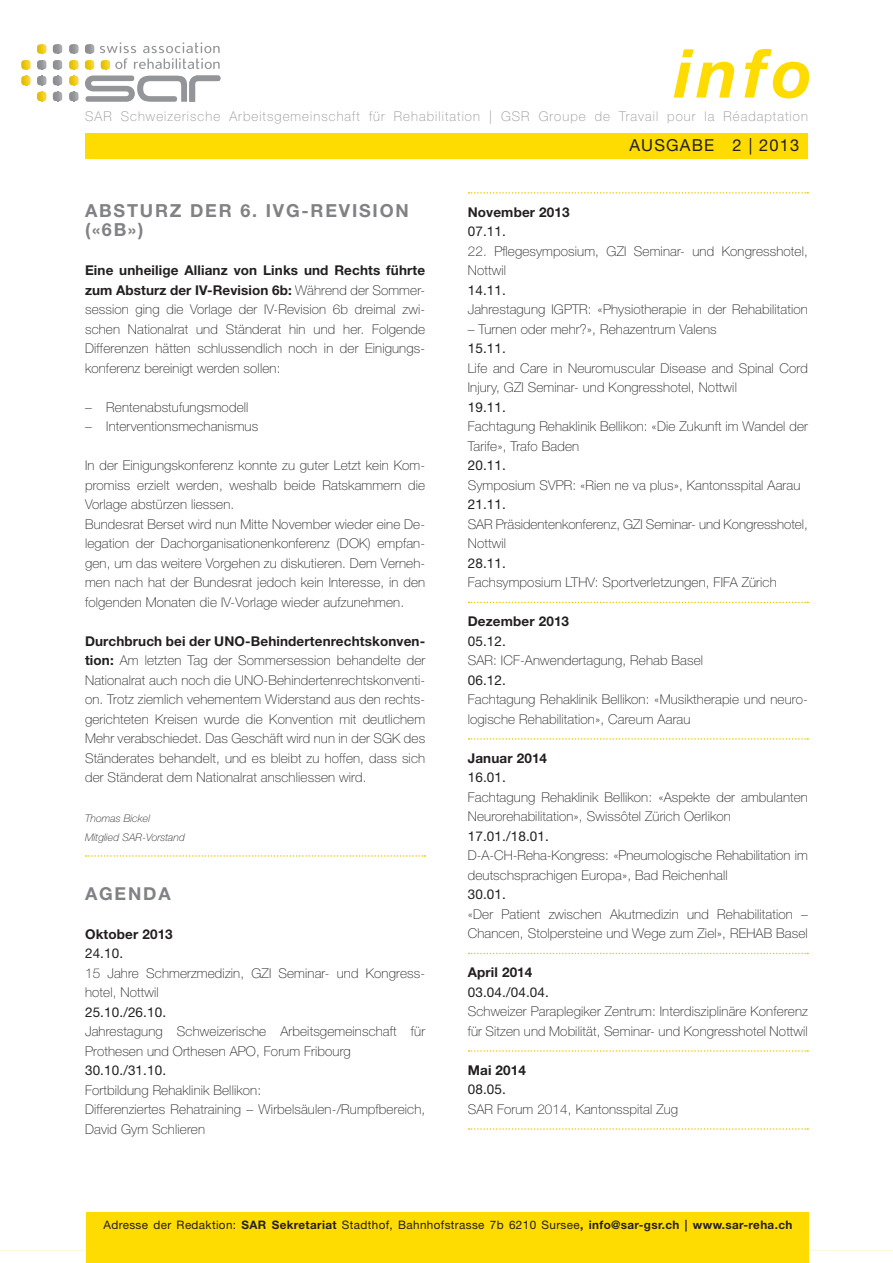
<style>
.page{position:relative;width:893px;height:1263px;background:#fff}
.page>*{position:absolute;margin:0;border:0;box-sizing:border-box;transform-origin:0 0}
.t1{font:italic 700 67.5px "Helvetica Neue LT Std";color:#ffdc01}
.t2{font:700 18px/19.5px "Helvetica Neue LT Std";letter-spacing:.1em;color:#808285}
.t3{font:700 17.85px "Helvetica Neue LT Std";letter-spacing:.1em;color:#808285}
.t4{font:16.5px "Helvetica Neue LT Std";letter-spacing:.07em;color:#231f20}
.t5{font:100 13.5px/19.5px "Helvetica Neue LT Std";letter-spacing:.01em;color:#231f20}
.t6{font:13.5px "Helvetica Neue LT Std";letter-spacing:.01em;color:#231f20}
.t7{font:100 13.5px "Helvetica Neue LT Std";letter-spacing:.08em;color:#939598}
.t8{font:700 13.5px "Helvetica Neue LT Std";letter-spacing:.01em;color:#231f20}
.t9{font:11.7px "Helvetica Neue LT Std";letter-spacing:.03em;color:#231f20}
.t10{font:italic 100 10.5px/19.5px "Helvetica Neue LT Std";letter-spacing:.01em;color:#231f20}
.s1{font-weight:700}
</style>
<div class="page">
<hr style="left:0;top:1250px;width:893px;height:1px;background:#fef7d4">
<div style="left:85px;top:133px;width:723px;height:25px;background:#ffdc01"></div>
<svg style="left:85px;top:76px;width:135px;height:26px"></svg>
<svg style="left:69px;top:60px;width:10px;height:10px"></svg>
<svg style="left:69px;top:76px;width:10px;height:9px"></svg>
<svg style="left:69px;top:92px;width:10px;height:9px"></svg>
<svg style="left:21px;top:76px;width:10px;height:9px"></svg>
<svg style="left:100px;top:42px;width:120px;height:28px"></svg>
<svg style="left:53px;top:60px;width:9px;height:10px"></svg>
<svg style="left:53px;top:76px;width:9px;height:9px"></svg>
<svg style="left:53px;top:92px;width:9px;height:9px"></svg>
<svg style="left:85px;top:60px;width:9px;height:10px"></svg>
<svg style="left:37px;top:60px;width:9px;height:10px"></svg>
<svg style="left:37px;top:76px;width:9px;height:9px"></svg>
<svg style="left:37px;top:92px;width:9px;height:9px"></svg>
<svg style="left:69px;top:44px;width:10px;height:10px"></svg>
<svg style="left:53px;top:44px;width:9px;height:10px"></svg>
<svg style="left:85px;top:44px;width:9px;height:10px"></svg>
<svg style="left:21px;top:60px;width:10px;height:10px"></svg>
<svg style="left:37px;top:44px;width:9px;height:10px"></svg>
<div style="left:86px;top:1212px;width:723px;height:51px;background:#ffdc01"></div>
<svg style="left:86px;top:855px;width:339px;height:2px"></svg>
<svg style="left:468px;top:192px;width:340px;height:2px"></svg>
<svg style="left:468px;top:602px;width:340px;height:1px"></svg>
<svg style="left:468px;top:738px;width:340px;height:2px"></svg>
<svg style="left:468px;top:953px;width:340px;height:1px"></svg>
<svg style="left:468px;top:1050px;width:340px;height:2px"></svg>
<svg style="left:468px;top:1128px;width:340px;height:2px"></svg>
<h1 class="t1" style="left:674px;top:32px;width:139px">info</h1>
<p class="t7" style="left:85px;top:108px;width:724px">SAR Schweizerische Arbeitsgemeinschaft für Rehabilitation | GSR Groupe de Travail pour la Réadaptation</p>
<h2 class="t2" style="left:85px;top:200px;width:325px">ABSTURZ DER 6. IVG-REVISION («6B»)</h2>
<p class="t5" style="left:85px;top:261px;width:342px;text-align:justify"><span class="s1">Eine unheilige Allianz von Links und Rechts führte zum Absturz der IV-Revision 6b:</span> Während der Sommer&shy;session ging die Vorlage der IV-Revision 6b dreimal zwi&shy;schen Nationalrat und Ständerat hin und her. Folgende Differenzen hätten schlussendlich noch in der Einigungs&shy;konferenz bereinigt werden sollen:</p>
<p class="t5" style="left:85px;top:397px;width:165px">– Rentenabstufungsmodell</p>
<p class="t5" style="left:85px;top:417px;width:175px">– Interventionsmechanismus</p>
<p class="t5" style="left:85px;top:456px;width:342px">In der Einigungskonferenz konnte zu guter Letzt kein Kom&shy;promiss erzielt werden, weshalb beide Ratskammern die Vorlage abstürzen liessen.<br>Bundesrat Berset wird nun Mitte November wieder eine De&shy;legation der Dachorganisationenkonferenz (DOK) empfan&shy;gen, um das weitere Vorgehen zu diskutieren. Dem Verneh&shy;men nach hat der Bundesrat jedoch kein Interesse, in den folgenden Monaten die IV-Vorlage wieder aufzunehmen.</p>
<p class="t5" style="left:85px;top:631px;width:342px;text-align:justify"><span class="s1">Durchbruch bei der UNO-Behindertenrechtskonven&shy;tion:</span> Am letzten Tag der Sommersession behandelte der Nationalrat auch noch die UNO-Behindertenrechtskonventi&shy;on. Trotz ziemlich vehementem Widerstand aus den rechts&shy;gerichteten Kreisen wurde die Konvention mit deutlichem Mehr verabschiedet. Das Geschäft wird nun in der SGK des Ständerates behandelt, und es bleibt zu hoffen, dass sich der Ständerat dem Nationalrat anschliessen wird.</p>
<p class="t10" style="left:85px;top:808px;width:101px">Thomas Bickel<br>Mitglied SAR-Vorstand</p>
<h3 class="t3" style="left:85px;top:882px;width:87px">AGENDA</h3>
<p class="t8" style="left:85px;top:925px;width:89px">Oktober 2013</p>
<p class="t6" style="left:85px;top:945px;width:40px">24.10.</p>
<p class="t5" style="left:85px;top:963px;width:342px">15 Jahre Schmerzmedizin, GZI Seminar- und Kongress&shy;hotel, Nottwil</p>
<p class="t6" style="left:85px;top:1004px;width:83px">25.10./26.10.</p>
<p class="t5" style="left:85px;top:1021px;width:342px">Jahrestagung Schweizerische Arbeitsgemeinschaft für<br>Prothesen und Orthesen APO, Forum Fribourg</p>
<p class="t6" style="left:85px;top:1062px;width:83px">30.10./31.10.</p>
<p class="t5" style="left:85px;top:1080px;width:342px">Fortbildung Rehaklinik Bellikon:<br>Differenziertes Rehatraining – Wirbelsäulen-/Rumpfbereich,<br>David Gym Schlieren</p>
<p class="t4" style="left:629px;top:135px;width:171px">AUSGABE 2 | 2013</p>
<p class="t8" style="left:468px;top:204px;width:103px">November 2013</p>
<p class="t6" style="left:468px;top:224px;width:40px">07.11.</p>
<p class="t5" style="left:468px;top:241px;width:342px">22. Pflegesymposium, GZI Seminar- und Kongress hotel,<br>Nottwil</p>
<p class="t6" style="left:468px;top:282px;width:40px">14.11.</p>
<p class="t5" style="left:468px;top:300px;width:342px">Jahrestagung IGPTR: «Physiotherapie in der Rehabilitation</p>
<p class="t5" style="left:468px;top:319px;width:250px">– Turnen oder mehr?», Rehazentrum Valens</p>
<p class="t6" style="left:468px;top:341px;width:40px">15.11.</p>
<p class="t5" style="left:468px;top:358px;width:342px">Life and Care in Neuromuscular Disease and Spinal Cord<br>Injury, GZI Seminar- und Kongresshotel, Nottwil</p>
<p class="t6" style="left:468px;top:399px;width:40px">19.11.</p>
<p class="t5" style="left:468px;top:417px;width:342px">Fachtagung Rehaklinik Bellikon: «Die Zukunft im Wandel der<br>Tarife», Trafo Baden</p>
<p class="t6" style="left:468px;top:457px;width:40px">20.11.</p>
<p class="t5" style="left:468px;top:475px;width:334px">Symposium SVPR: «Rien ne va plus», Kantonsspital Aarau</p>
<p class="t6" style="left:468px;top:496px;width:40px">21.11.</p>
<p class="t5" style="left:468px;top:514px;width:342px">SAR Präsidentenkonferenz, GZI Seminar- und Kongresshotel,<br>Nottwil</p>
<p class="t6" style="left:468px;top:555px;width:40px">28.11.</p>
<p class="t5" style="left:468px;top:573px;width:310px">Fachsymposium LTHV: Sportverletzungen, FIFA Zürich</p>
<p class="t8" style="left:468px;top:613px;width:103px">Dezember 2013</p>
<p class="t6" style="left:468px;top:633px;width:40px">05.12.</p>
<p class="t5" style="left:468px;top:651px;width:237px">SAR: ICF-Anwendertagung, Rehab Basel</p>
<p class="t6" style="left:468px;top:672px;width:40px">06.12.</p>
<p class="t5" style="left:468px;top:690px;width:342px">Fachtagung Rehaklinik Bellikon: «Musiktherapie und neuro&shy;logische Rehabilitation», Careum Aarau</p>
<p class="t8" style="left:468px;top:750px;width:81px">Januar 2014</p>
<p class="t6" style="left:468px;top:769px;width:40px">16.01.</p>
<p class="t5" style="left:468px;top:787px;width:342px">Fachtagung Rehaklinik Bellikon: «Aspekte der ambulanten<br>Neurorehabilitation», Swissôtel Zürich Oerlikon</p>
<p class="t6" style="left:468px;top:828px;width:83px">17.01./18.01.</p>
<p class="t5" style="left:468px;top:846px;width:342px">D-A-CH-Reha-Kongress: «Pneumologische Rehabilitation im deutschsprachigen Europa», Bad Reichenhall</p>
<p class="t6" style="left:468px;top:886px;width:40px">30.01.</p>
<p class="t5" style="left:468px;top:904px;width:342px">«Der Patient zwischen Akutmedizin und Rehabilitation –<br>Chancen, Stolpersteine und Wege zum Ziel», REHAB Basel</p>
<p class="t8" style="left:468px;top:964px;width:66px">April 2014</p>
<p class="t6" style="left:468px;top:984px;width:83px">03.04./04.04.</p>
<p class="t5" style="left:468px;top:1002px;width:342px">Schweizer Paraplegiker Zentrum: Interdisziplinäre Konferenz für Sitzen und Mobilität, Seminar- und Kongresshotel Nottwil</p>
<p class="t8" style="left:468px;top:1062px;width:60px">Mai 2014</p>
<p class="t6" style="left:468px;top:1081px;width:40px">08.05.</p>
<p class="t5" style="left:468px;top:1099px;width:212px">SAR Forum 2014, Kantonsspital Zug</p>
<p class="t9" style="left:103px;top:1218px;width:690px">Adresse der Redaktion: <span class="s1">SAR Sekretariat</span> Stadthof, Bahnhofstrasse 7b 6210 Sursee<span class="s1">, info@sar-gsr.ch | www.sar-reha.ch</span></p>
</div>
